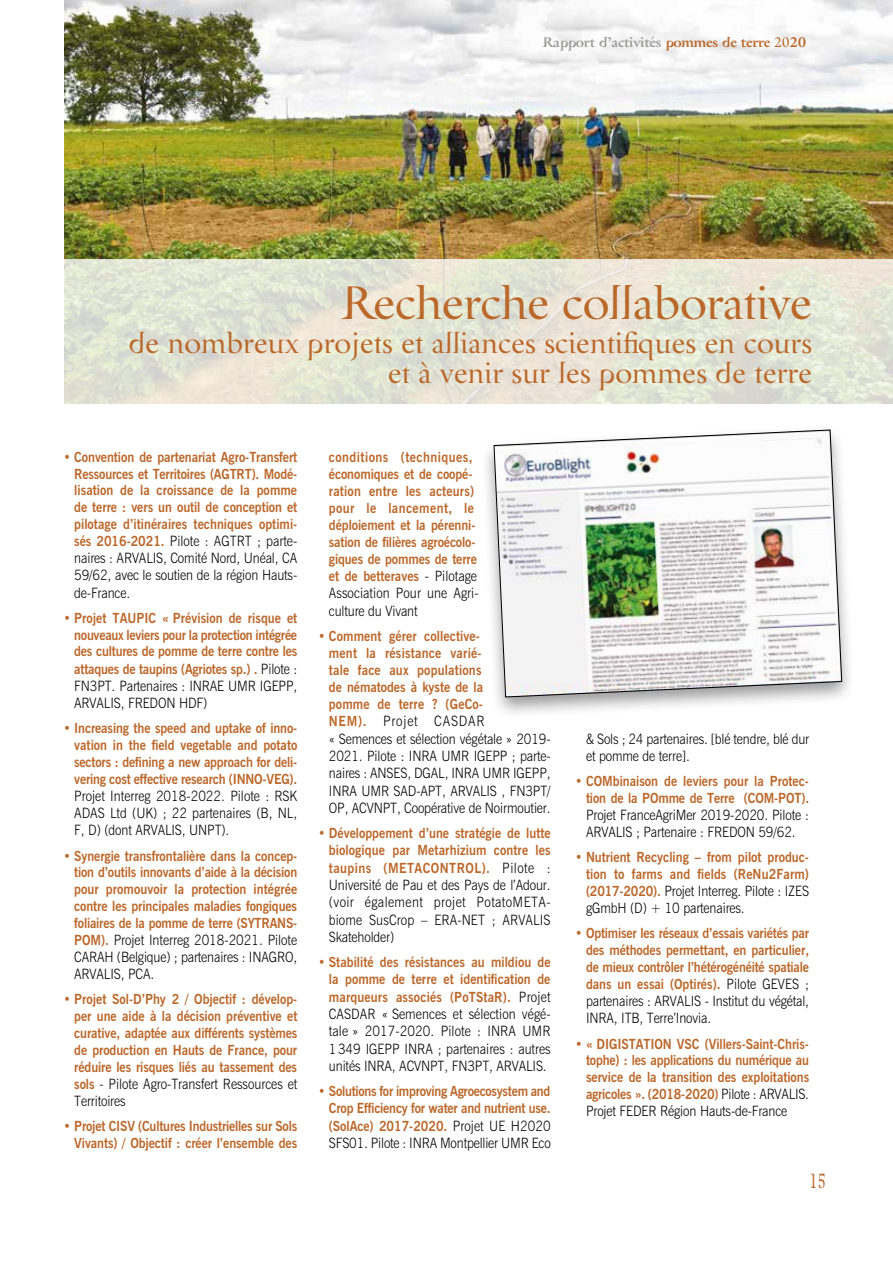
<style>
.page{position:relative;width:893px;height:1263px;background:#fff}
.page>*{position:absolute;margin:0;border:0;box-sizing:border-box;transform-origin:0 0}
.t1{font:48px "Air Roman";letter-spacing:-.01em;color:#bb682b}
.t2{font:30px/30px "Air Roman";color:#bb682b;text-align:right}
.t3{font:21px "Air Roman";color:#bb682b;scale:.7 1}
.t4{font:300 14.25px/17.1px "News Gothic BT";letter-spacing:-.01em;color:#000;scale:.9 1}
.t5{font:700 14.25px "Air";letter-spacing:-.015em;color:#9d9d9c}
.t6{font:700 13.95px/16.8px "News Gothic BT";letter-spacing:-.005em;color:#bb682b;text-align:justify;scale:.9 1}
.s1{color:#bb682b}
.s2{font-family:"Air Roman";font-weight:400;color:#bb682b}
.s3{font-weight:700;font-size:13.95px;color:#bb682b}
.s4{font-weight:300;font-size:14.25px;color:#000}
</style>
<div class="page">
<img style="left:65px;top:0;width:828px;height:259px">
<div style="left:480px;top:425px;width:375px;height:294px;background:#000;opacity:.4"></div>
<svg style="left:494px;top:430px;width:348px;height:267px"></svg>
<svg style="left:64px;top:259px;width:829px;height:145px;fill:#e5e5d5"></svg>
<p class="t5" style="left:543px;top:33px;width:265px">Rapport d’activités <span class="s1">pommes de terre</span> <span class="s2">20</span><span class="s1">20</span></p>
<h1 class="t1" style="left:340px;top:272px;width:473px">Recherche collaborative</h1>
<h2 class="t2" style="left:129px;top:327px;width:685px">de nombreux projets et alliances scientifiques en cours et à venir sur les pommes de terre</h2>
<p class="t6" style="left:74px;top:448px;width:249px;text-indent:-11px">• Convention de partenariat Agro-Transfert Ressources et Territoires (AGTRT). Modé&shy;lisation de la croissance de la pomme de terre : vers un outil de conception et pilotage d’itinéraires techniques optimi-</p>
<p class="t4" style="left:74px;top:532px;width:249px;text-align:justify"><span class="s3">sés 2016-2021.</span> Pilote : AGTRT ; parte&shy;naires : ARVALIS, Comité Nord, Unéal, CA 59/62, avec le soutien de la région Hauts&shy;de-France.</p>
<p class="t6" style="left:74px;top:609px;width:249px;text-indent:-11px">• Projet TAUPIC « Prévision de risque et nouveaux leviers pour la protection intégrée des cultures de pomme de terre contre les attaques de taupins (Agriotes sp.) . <span class="s4">Pilote :</span></p>
<p class="t4" style="left:74px;top:677px;width:249px">FN3PT. Partenaires : INRAE UMR IGEPP,<br>ARVALIS, FREDON HDF)</p>
<p class="t6" style="left:74px;top:720px;width:249px;text-indent:-11px">• Increasing the speed and uptake of inno&shy;vation in the field vegetable and potato sectors : defining a new approach for deli&shy;vering cost effective research (INNO-VEG).</p>
<p class="t4" style="left:74px;top:787px;width:249px;text-align:justify">Projet Interreg 2018-2022. Pilote : RSK ADAS Ltd (UK) ; 22 partenaires (B, NL, F, D) (dont ARVALIS, UNPT).</p>
<p class="t6" style="left:74px;top:847px;width:249px;text-indent:-11px">• Synergie transfrontalière dans la concep&shy;tion d’outils innovants d’aide à la décision pour promouvoir la protection intégrée contre les principales maladies fongiques foliaires de la pomme de terre (SYTRANS-</p>
<p class="t4" style="left:74px;top:931px;width:249px;text-align:justify"><span class="s3">POM).</span> Projet Interreg 2018-2021. Pilote CARAH (Belgique) ; partenaires : INAGRO, ARVALIS, PCA.</p>
<p class="t6" style="left:74px;top:991px;width:249px;text-indent:-11px">• Projet Sol-D’Phy 2 / Objectif : dévelop&shy;per une aide à la décision préventive et curative, adaptée aux différents systèmes de production en Hauts de France, pour réduire les risques liés au tassement des</p>
<p class="t4" style="left:74px;top:1075px;width:250px"><span class="s3">sols</span> - Pilote Agro-Transfert Ressources et<br>Territoires</p>
<p class="t6" style="left:63px;top:1118px;width:261px;text-align:right">• Projet CISV (Cultures Industrielles sur Sols<br>Vivants) / Objectif : créer l’ensemble des</p>
<p class="t6" style="left:329px;top:448px;width:166px;text-align:left">conditions (techniques, économiques et de coopé&shy;ration entre les acteurs) pour le lancement, le déploiement et la pérenni&shy;sation de filières agroécolo&shy;giques de pommes de terre et de betteraves <span class="s4">- Pilotage</span></p>
<p class="t4" style="left:329px;top:584px;width:168px">Association Pour une Agri&shy;culture du Vivant</p>
<p class="t6" style="left:329px;top:627px;width:173px;text-align:left;text-indent:-11px">• Comment gérer collective&shy;ment la résistance varié&shy;tale face aux populations de nématodes à kyste de la pomme de terre ? (GeCo-</p>
<p class="t4" style="left:329px;top:712px;width:248px"><span class="s3">NEM).</span> Projet CASDAR<br>« Semences et sélection végétale » 2019- 2021. Pilote : INRA UMR IGEPP ; parte&shy;naires : ANSES, DGAL, INRA UMR IGEPP, INRA UMR SAD-APT, ARVALIS , FN3PT/ OP, ACVNPT, Coopérative de Noirmoutier.</p>
<p class="t6" style="left:329px;top:825px;width:248px;text-indent:-11px">• Développement d’une stratégie de lutte biologique par Metarhizium contre les taupins (METACONTROL). <span class="s4">Pilote :</span></p>
<p class="t4" style="left:329px;top:876px;width:248px;text-align:justify">Université de Pau et des Pays de l’Adour. (voir également projet PotatoMETA&shy;biome SusCrop – ERA-NET ; ARVALIS Skateholder)</p>
<p class="t6" style="left:329px;top:954px;width:248px;text-indent:-11px">• Stabilité des résistances au mildiou de la pomme de terre et identification de marqueurs associés (PoTStaR). <span class="s4">Projet</span></p>
<p class="t4" style="left:329px;top:1005px;width:248px;text-align:justify">CASDAR « Semences et sélection végé&shy;tale » 2017-2020. Pilote : INRA UMR 1349 IGEPP INRA ; partenaires : autres unités INRA, ACVNPT, FN3PT, ARVALIS.</p>
<p class="t6" style="left:329px;top:1083px;width:248px;text-indent:-11px">• Solutions for improving Agroecosystem and Crop Efficiency for water and nutrient use. (SolAce) 2017-2020. <span class="s4">Projet UE H2020</span></p>
<p class="t4" style="left:329px;top:1134px;width:248px">SFS01. Pilote : INRA Montpellier UMR Eco</p>
<p class="t4" style="left:586px;top:730px;width:249px">&amp; Sols ; 24 partenaires. [blé tendre, blé dur et pomme de terre].</p>
<p class="t6" style="left:575px;top:773px;width:261px;text-align:right">• COMbinaison de leviers pour la Protec&shy;tion de la POmme de Terre (COM-POT).</p>
<p class="t4" style="left:586px;top:806px;width:249px">Projet FranceAgriMer 2019-2020. Pilote :<br>ARVALIS ; Partenaire : FREDON 59/62.</p>
<p class="t6" style="left:575px;top:849px;width:261px;text-align:right">• Nutrient Recycling – from pilot produc&shy;tion to farms and fields (ReNu2Farm)</p>
<p class="t4" style="left:586px;top:882px;width:249px"><span class="s3">(2017-2020).</span> Projet Interreg. Pilote : IZES gGmbH (D) + 10 partenaires.</p>
<p class="t6" style="left:586px;top:925px;width:249px;text-indent:-11px">• Optimiser les réseaux d’essais variétés par des méthodes permettant, en particulier, de mieux contrôler l’hétérogénéité spatiale dans un essai (Optirés). <span class="s4">Pilote GEVES ;</span></p>
<p class="t4" style="left:586px;top:992px;width:249px">partenaires : ARVALIS - Institut du végétal,<br>INRA, ITB, Terre’Inovia.</p>
<p class="t6" style="left:586px;top:1035px;width:249px;text-indent:-11px">• « DIGISTATION VSC (Villers-Saint-Chris&shy;tophe) : les applications du numérique au service de la transition des exploitations agricoles ». (2018-2020) <span class="s4">Pilote : ARVALIS.</span></p>
<p class="t4" style="left:586px;top:1102px;width:225px">Projet FEDER Région Hauts-de-France</p>
<h3 class="t3" style="left:809px;top:1167px;width:25px">15</h3>
</div>
